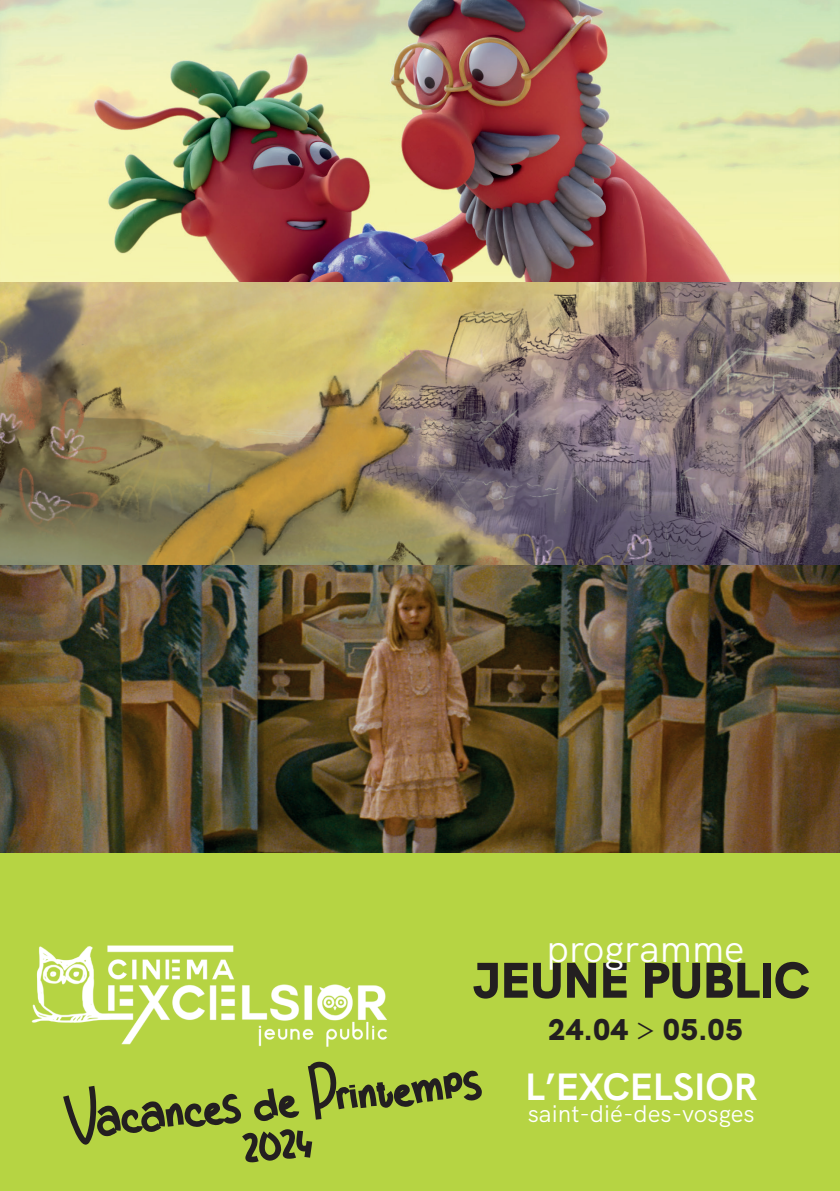
<style>
.page{position:relative;width:840px;height:1191px;background:#fff}
.page>*{position:absolute;margin:0;border:0;box-sizing:border-box;transform-origin:0 0}
.t1{font:52px/39.8px "Dream School";color:#231f20;text-align:center}
.t2{font:900 50px "HK Grotesk";color:#231f20}
.t3{font:700 38px "HK Grotesk";color:#fff}
.t4{font:38px "HK Grotesk";color:#fff}
.t5{font:900 30px "HK Grotesk";color:#231f20}
.t6{font:24px "HK Grotesk";color:#fff}
.s1{font-weight:400}
</style>
<div class="page">
<div style="left:0;top:848px;width:839px;height:343px;background:#b6d443"></div>
<img style="left:31px;top:945px;width:356px;height:102px">
<img style="left:0;top:0;width:839px;height:282px">
<img style="left:0;top:282px;width:839px;height:284px">
<img style="left:0;top:566px;width:839px;height:287px">
<p class="t4" style="left:546px;top:919px;width:199px">programme</p>
<p class="t2" style="left:473px;top:941px;width:337px">JEUNE PUBLIC</p>
<p class="t1" style="left:64px;top:1104px;width:418px;rotate:-6deg">Vacances de Printemps<br>2024</p>
<p class="t5" style="left:547px;top:1006px;width:197px">24.04 <span class="s1">&gt;</span> 05.05</p>
<p class="t3" style="left:525px;top:1057px;width:234px">L’EXCELSIOR</p>
<p class="t6" style="left:527px;top:1095px;width:228px">saint-dié-des-vosges</p>
</div>
